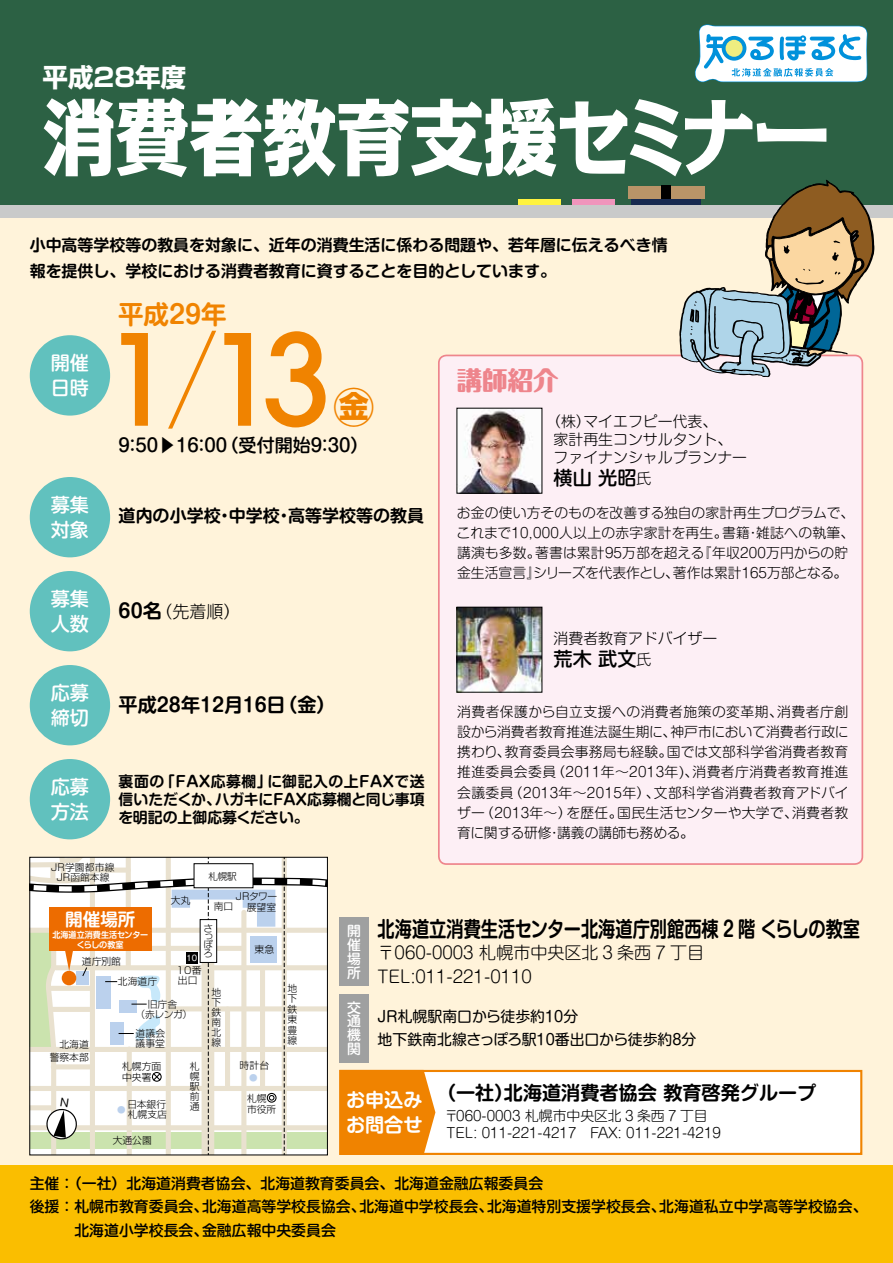
<style>
.page{position:relative;width:893px;height:1263px;background:#fff3da}
.page>*{position:absolute;margin:0;border:0;box-sizing:border-box;transform-origin:0 0}
.t1{font:500 125.25px "Avant Garde";color:#f08300}
.t2{font:800 82.95px "Kakumin Pro";letter-spacing:-.015em;color:#fff;scale:.9 1}
.t3{font:700 41.4px "Shin Go Pro";color:#f08300}
.t4{font:700 25.5px "Shin Go Pro";color:#fff}
.t5{font:700 25.5px "Shin M Go Pro De";color:#f08300}
.t6{font:800 25.5px "Maru Fo Pro";color:#ee858c}
.t7{font:700 21.3px "Shin M Go Pro De";color:#000;scale:.81 1}
.t8{font:700 19.2px "Shin M Go Pro De";color:#000}
.t9{font:500 19.2px/24.9px "Shin M Go Pro";color:#fff}
.t10{font:500 19.2px "Shin M Go Pro";color:#000}
.t11{font:700 19.2px/24.9px "Shin M Go Pro De";color:#fff}
.t12{font:500 18px "Shin M Go Pro";color:#000}
.t13{font:700 17.7px "Shin M Go Pro De";color:#fff}
.t14{font:300 16.95px/23.4px "Shin M Go Pro";color:#000}
.t15{font:700 16.95px "Shin M Go Pro De";color:#000}
.t16{font:700 15.9px/25.5px "Shin M Go Pro De";color:#000}
.t17{font:500 14.85px/23.4px "Shin M Go Pro";color:#000}
.t18{font:700 14.85px/18px "Shin M Go Pro De";color:#000;text-align:justify}
.t19{font:300 14.85px/18px "Shin M Go Pro";color:#000}
.t20{font:14.85px/23.4px "Shin M Go Pro";color:#000}
.t21{font:300 13.8px/20.2px "Shin M Go Pro";color:#000}
.t22{font:500 13.8px/13.8px "Shin M Go Pro";color:#fff;text-align:justify}
.t23{font:300 9.75px/10.4px "Shin Go Pro";letter-spacing:.005em;color:#000;text-align:center}
.t24{font:300 9.75px/11.1px "Shin Go Pro";letter-spacing:-.02em;color:#000;text-align:right}
.t25{font:300 9.6px/8.4px "Shin M Go Pro";color:#000;text-align:justify}
.t26{font:700 8.55px/10.2px "Shin M Go Pro De";color:#fff;text-align:center;scale:.95 1}
.t27{font:500 8.55px "Gothic BBB Pro";color:#fff}
.t28{font:300 8.55px "Shin Go Pro";color:#bbd1ed}
.s1{font-weight:200;font-size:116.55px}
.s2{font-family:"Shin M Go Pro De";font-weight:700;font-size:19.2px}
.s3{font-weight:300;font-size:14.85px}
</style>
<div class="page">
<div style="left:0;top:0;width:893px;height:213px;background:#2c6144"></div>
<div style="left:339px;top:1070px;width:523px;height:85px;background:#fff;border:2px solid #f08300"></div>
<div style="left:0;top:1165px;width:893px;height:98px;background:#fabe00"></div>
<div style="left:339px;top:918px;width:30px;height:68px;background:#9fa0a0"></div>
<div style="left:339px;top:994px;width:30px;height:68px;background:#9fa0a0"></div>
<div style="left:30px;top:477px;width:80px;height:80px;background:#61c1be;border-radius:50%"></div>
<div style="left:30px;top:571px;width:80px;height:80px;background:#61c1be;border-radius:50%"></div>
<div style="left:30px;top:759px;width:80px;height:80px;background:#61c1be;border-radius:50%"></div>
<div style="left:30px;top:665px;width:80px;height:80px;background:#61c1be;border-radius:50%"></div>
<svg style="left:339px;top:1070px;width:96px;height:85px;background:#f0890c"></svg>
<div style="left:439px;top:355px;width:423px;height:509px;background:#fdeff5;border-radius:8px"></div>
<div style="left:438px;top:355px;width:425px;height:510px;border:2px solid #ee858c;border-radius:8px"></div>
<div style="left:30px;top:335px;width:80px;height:81px;background:#61c1be;border-radius:50%"></div>
<img style="left:459px;top:410px;width:81px;height:81px">
<img style="left:459px;top:609px;width:81px;height:81px">
<div style="left:457px;top:607px;width:85px;height:85px;border:1px solid #000"></div>
<div style="left:631px;top:198px;width:70px;height:7px;background:#172a50"></div>
<div style="left:628px;top:186px;width:76px;height:13px;background:#b99468"></div>
<div style="left:661px;top:185px;width:10px;height:14px;background:#000"></div>
<div style="left:518px;top:199px;width:43px;height:6px;background:#fff33f"></div>
<div style="left:572px;top:199px;width:42px;height:6px;background:#f095bc"></div>
<div style="left:0;top:205px;width:893px;height:13px;background:#c9caca"></div>
<svg style="left:679px;top:180px;width:195px;height:198px"></svg>
<svg style="left:694px;top:24px;width:174px;height:58px;background:#b2d9e9"></svg>
<div style="left:726px;top:40px;width:17px;height:17px;background:#efed80;border-radius:50%"></div>
<svg style="left:30px;top:857px;width:297px;height:298px;background:#e6e0d4"></svg>
<h3 class="t4" style="left:43px;top:58px;width:145px">平成28年度</h3>
<h2 class="t2" style="left:42px;top:71px;width:876px">消費者教育支援セミナー</h2>
<p class="t16" style="left:30px;top:231px;width:639px">小中高等学校等の教員を対象に、近年の消費生活に係わる問題や、若年層に伝えるべき情報を提供し、学校における消費者教育に資することを目的としています。</p>
<h3 class="t9" style="left:51px;top:348px;width:40px">開催日時</h3>
<h3 class="t9" style="left:51px;top:490px;width:40px">募集対象</h3>
<h3 class="t9" style="left:51px;top:584px;width:40px">募集人数</h3>
<h3 class="t9" style="left:51px;top:678px;width:40px">応募締切</h3>
<h3 class="t9" style="left:51px;top:772px;width:40px">応募方法</h3>
<h3 class="t5" style="left:118px;top:293px;width:110px">平成29年</h3>
<h1 class="t1" style="left:103px;top:303px;width:231px">1<span class="s1">/</span>13</h1>
<h3 class="t3" style="left:333px;top:375px;width:43px">㊎</h3>
<h3 class="t12" style="left:119px;top:431px;width:251px">9：50▶16：00（受付開始9：30）</h3>
<p class="t15" style="left:119px;top:501px;width:307px">道内の小学校・中学校・高等学校等の教員</p>
<p class="t14" style="left:119px;top:597px;width:123px"><span class="s2">60名</span>（先着順）</p>
<h3 class="t8" style="left:119px;top:690px;width:219px">平成28年12月16日（金）</h3>
<p class="t18" style="left:118px;top:770px;width:308px">裏面の「FAX応募欄」に御記入の上FAXで送信いただくか、ハガキにFAX応募欄と同じ事項を明記の上御応募ください。</p>
<p class="t23" style="left:51px;top:860px;width:65px">JR学園都市線<br>JR函館本線</p>
<p class="t25" style="left:208px;top:871px;width:30px">札幌駅</p>
<h3 class="t6" style="left:457px;top:360px;width:104px">講師紹介</h3>
<p class="t19" style="left:554px;top:411px;width:195px;text-indent:-7px">（株）マイエフピー代表、<br>家計再生コンサルタント、ファイナンシャルプランナー</p>
<h3 class="t10" style="left:554px;top:462px;width:99px">横山 光昭<span class="s3">氏</span></h3>
<p class="t21" style="left:457px;top:501px;width:399px">お金の使い方そのものを改善する独自の家計再生プログラムで、これまで10,000人以上の赤字家計を再生。書籍・雑誌への執筆、講演も多数。著書は累計95万部を超える『年収200万円からの貯金生活宣言』シリーズを代表作とし、著作は累計165万部となる。</p>
<p class="t19" style="left:554px;top:628px;width:165px">消費者教育アドバイザー</p>
<h3 class="t10" style="left:554px;top:643px;width:99px">荒木 武文<span class="s3">氏</span></h3>
<p class="t21" style="left:457px;top:700px;width:393px;text-align:justify">消費者保護から自立支援への消費者施策の変革期、消費者庁創設から消費者教育推進法誕生期に、神戸市において消費者行政に携わり、教育委員会事務局も経験。国では文部科学省消費者教育推進委員会委員（2011年～2013年)、消費者庁消費者教育推進会議委員（2013年～2015年）、文部科学省消費者教育アドバイザー（2013年～）を歴任。国民生活センターや大学で、消費者教育に関する研修・講義の講師も務める。</p>
<p class="t13" style="left:65px;top:905px;width:72px">開催場所</p>
<p class="t26" style="left:52px;top:928px;width:102px">北海道立消費生活センターくらしの教室</p>
<p class="t23" style="left:82px;top:955px;width:41px">道庁別館</p>
<p class="t23" style="left:118px;top:975px;width:41px">北海道庁</p>
<p class="t23" style="left:171px;top:893px;width:21px">大丸</p>
<p class="t23" style="left:214px;top:900px;width:21px">南口</p>
<p class="t24" style="left:236px;top:890px;width:43px">JRタワー展望室</p>
<p class="t25" style="left:204px;top:923px;width:11px">さっぽろ</p>
<p class="t27" style="left:186px;top:951px;width:12px">10</p>
<p class="t23" style="left:176px;top:964px;width:27px;text-align:left">10番出口</p>
<p class="t23" style="left:255px;top:942px;width:21px">東急</p>
<p class="t23" style="left:50px;top:1037px;width:41px;line-height:12.3px;text-align:right">北海道警察本部</p>
<p class="t23" style="left:136px;top:997px;width:58px">旧庁舎<br>（赤レンガ）</p>
<p class="t23" style="left:135px;top:1027px;width:31px;text-align:left">道議会議事堂</p>
<p class="t23" style="left:211px;top:986px;width:11px">地</p>
<p class="t23" style="left:211px;top:996px;width:11px">下</p>
<p class="t23" style="left:211px;top:1006px;width:11px">鉄</p>
<p class="t23" style="left:211px;top:1016px;width:11px">南</p>
<p class="t23" style="left:211px;top:1026px;width:11px">北</p>
<p class="t23" style="left:211px;top:1036px;width:11px">線</p>
<p class="t23" style="left:240px;top:1058px;width:31px">時計台</p>
<p class="t23" style="left:122px;top:1059px;width:41px">札幌方面</p>
<p class="t23" style="left:190px;top:1060px;width:11px">札</p>
<p class="t23" style="left:122px;top:1070px;width:31px">中央署</p>
<p class="t23" style="left:190px;top:1070px;width:11px">幌</p>
<p class="t28" style="left:249px;top:1071px;width:10px">●</p>
<p class="t23" style="left:190px;top:1080px;width:11px">駅</p>
<p class="t23" style="left:190px;top:1090px;width:11px">前</p>
<p class="t23" style="left:247px;top:1091px;width:21px">札幌</p>
<p class="t23" style="left:127px;top:1098px;width:40px">日本銀行</p>
<p class="t23" style="left:247px;top:1102px;width:31px">市役所</p>
<p class="t23" style="left:128px;top:1108px;width:41px">札幌支店</p>
<p class="t23" style="left:190px;top:1100px;width:11px">通</p>
<p class="t28" style="left:117px;top:1103px;width:10px">●</p>
<p class="t23" style="left:113px;top:1134px;width:41px">大通公園</p>
<p class="t23" style="left:287px;top:982px;width:11px">地</p>
<p class="t23" style="left:287px;top:992px;width:11px">下</p>
<p class="t23" style="left:287px;top:1003px;width:11px">鉄</p>
<p class="t23" style="left:287px;top:1013px;width:11px">東</p>
<p class="t23" style="left:287px;top:1023px;width:11px">豊</p>
<p class="t23" style="left:287px;top:1034px;width:11px">線</p>
<p class="t22" style="left:347px;top:923px;width:15px">開催場所</p>
<p class="t22" style="left:347px;top:999px;width:15px">交通機関</p>
<h3 class="t7" style="left:378px;top:911px;width:597px">北海道立消費生活センター北海道庁別館西棟 2 階 くらしの教室</h3>
<p class="t14" style="left:378px;top:939px;width:328px">〒060-0003 札幌市中央区北 3 条西 7 丁目<br>TEL:011-221-0110</p>
<p class="t20" style="left:375px;top:1003px;width:323px">ＪＲ札幌駅南口から徒歩約10分<br>地下鉄南北線さっぽろ駅10番出口から徒歩約8分</p>
<h3 class="t11" style="left:346px;top:1085px;width:78px">お申込みお問合せ</h3>
<h3 class="t8" style="left:437px;top:1077px;width:381px">（一社）北海道消費者協会 教育啓発グループ</h3>
<p class="t21" style="left:444px;top:1105px;width:278px;line-height:17px">〒060-0003 札幌市中央区北 3 条西 7 丁目<br>TEL: 011-221-4217　FAX: 011-221-4219</p>
<p class="t17" style="left:30px;top:1170px;width:839px">主催：（一社）北海道消費者協会、北海道教育委員会、北海道金融広報委員会<br>後援：札幌市教育委員会、北海道高等学校長協会、北海道中学校長会、北海道特別支援学校長会、北海道私立中学高等学校協会、　　　北海道小学校長会、金融広報中央委員会</p>
</div>
